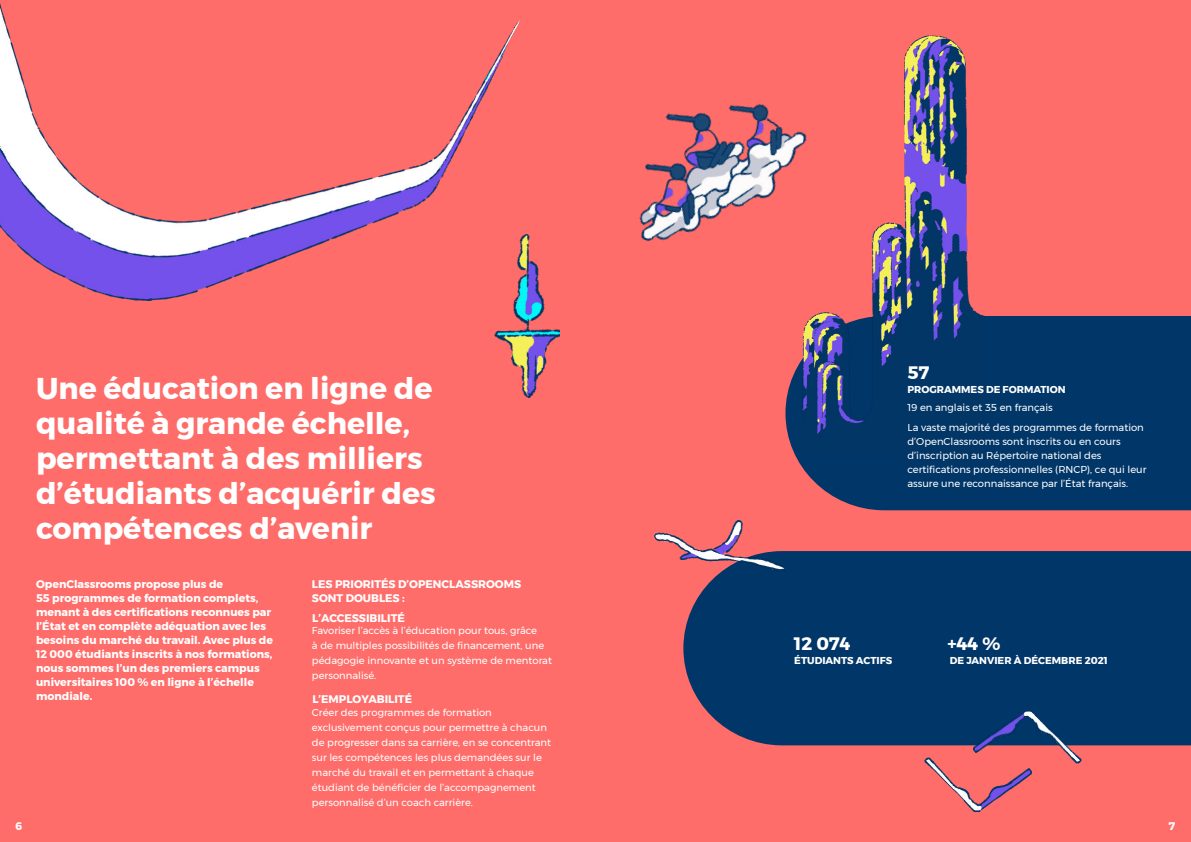
<style>
.page{position:relative;width:1191px;height:842px;background:#fe6d6a}
.page>*{position:absolute;margin:0;border:0;box-sizing:border-box;transform-origin:0 0}
.t1{font:700 30px/35px "Montserrat";color:#fff}
.t2{font:700 18px "Montserrat";color:#fff}
.t3{font:700 11px/14px "Montserrat";color:#fff}
.t4{font:10px/15px "Montserrat";color:#fff}
.t5{font:700 10px "Montserrat";color:#fff}
</style>
<div class="page">
<div style="left:785px;top:316px;width:406px;height:194px;background:#003668"></div>
<div style="left:683px;top:551px;width:508px;height:194px;background:#003668"></div>
<img style="left:0;top:3px;width:520px;height:298px">
<img style="left:494px;top:235px;width:65px;height:162px">
<img style="left:639px;top:103px;width:163px;height:139px">
<img style="left:802px;top:35px;width:183px;height:420px">
<img style="left:655px;top:520px;width:130px;height:53px">
<img style="left:924px;top:758px;width:108px;height:53px">
<img style="left:973px;top:710px;width:108px;height:54px">
<h1 class="t1" style="left:36px;top:371px;width:401px">Une éducation en ligne de qualité à grande échelle, permettant à des milliers d’étudiants d’acquérir des compétences d’avenir</h1>
<p class="t3" style="left:36px;top:577px;width:239px">OpenClassrooms propose plus de<br>55 programmes de formation complets, menant à des certifications reconnues par l’État et en complète adéquation avec les besoins du marché du travail. Avec plus de 12 000 étudiants inscrits à nos formations, nous sommes l’un des premiers campus universitaires 100 % en ligne à l’échelle mondiale.</p>
<p class="t3" style="left:312px;top:577px;width:211px">LES PRIORITÉS D’OPENCLASSROOMS<br>SONT DOUBLES :</p>
<p class="t3" style="left:312px;top:611px;width:94px">L’ACCESSIBILITÉ</p>
<p class="t4" style="left:312px;top:623px;width:242px">Favoriser l’accès à l’éducation pour tous, grâce<br>à de multiples possibilités de financement, une pédagogie innovante et un système de mentorat personnalisé.</p>
<p class="t4" style="left:312px;top:705px;width:241px">Créer des programmes de formation exclusivement conçus pour permettre à chacun de progresser dans sa carrière, en se concentrant sur les compétences les plus demandées sur le marché du travail et en permettant à chaque étudiant de bénéficier de l’accompagnement personnalisé d’un coach carrière.</p>
<p class="t3" style="left:312px;top:692px;width:101px">L’EMPLOYABILITÉ</p>
<h2 class="t2" style="left:907px;top:358px;width:23px">57</h2>
<p class="t4" style="left:907px;top:398px;width:238px;line-height:19.7px">19 en anglais et 35 en français<br>La vaste majorité des programmes de formation</p>
<p class="t4" style="left:907px;top:434px;width:241px;line-height:14px">d’OpenClassrooms sont inscrits ou en cours d’inscription au Répertoire national des certifications professionnelles (RNCP), ce qui leur assure une reconnaissance par l’État français.</p>
<p class="t5" style="left:907px;top:381px;width:160px">PROGRAMMES DE FORMATION</p>
<h2 class="t2" style="left:794px;top:629px;width:58px">12 074</h2>
<p class="t5" style="left:794px;top:652px;width:99px">ÉTUDIANTS ACTIFS</p>
<h2 class="t2" style="left:947px;top:629px;width:54px">+44 %</h2>
<p class="t5" style="left:949px;top:652px;width:160px">DE JANVIER À DÉCEMBRE 2021</p>
<p class="t3" style="left:16px;top:819px;width:8px">6</p>
<p class="t3" style="left:1168px;top:819px;width:8px">7</p>
</div>
